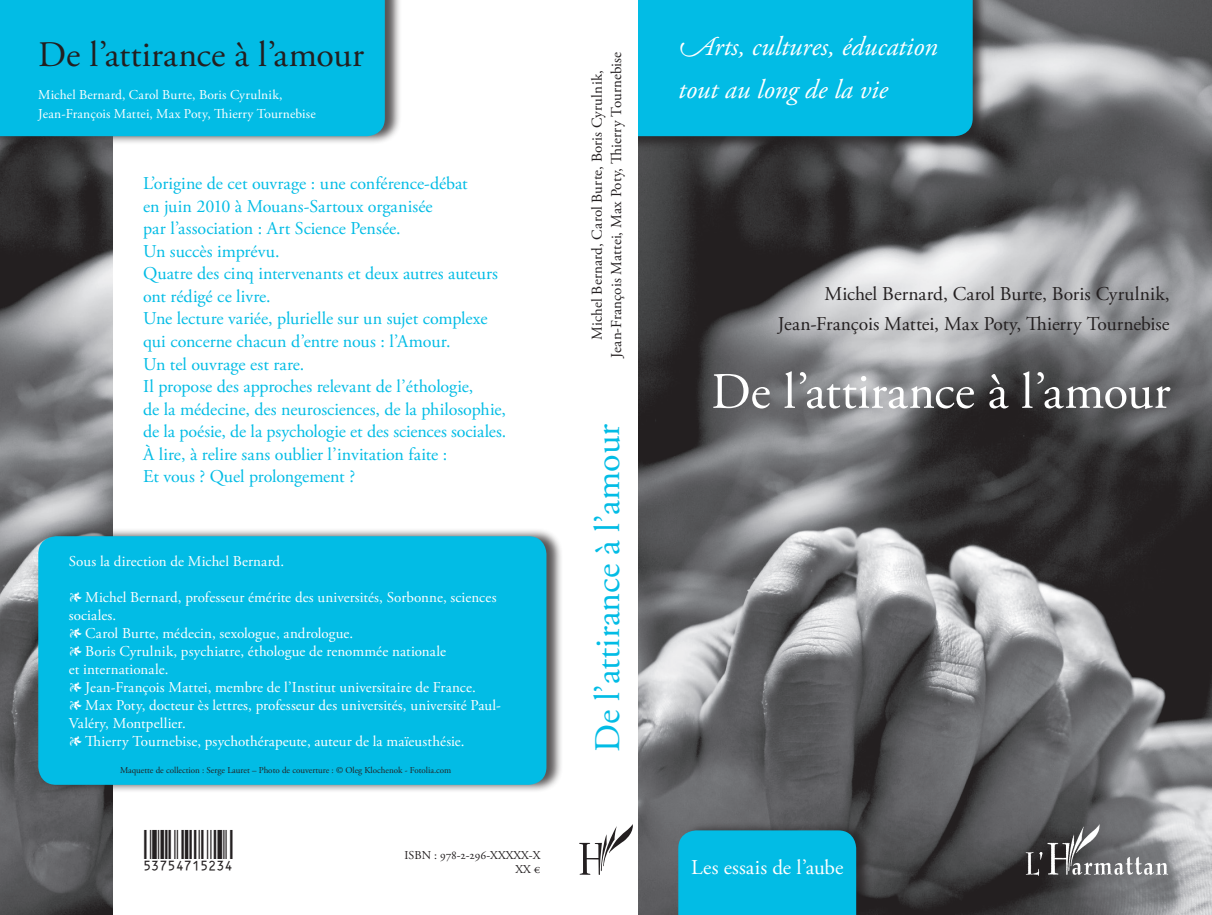
<style>
.page{position:relative;width:1212px;height:915px;background:#fff}
.page>*{position:absolute;margin:0;border:0;box-sizing:border-box;transform-origin:0 0}
.t1{font:51px "Adobe Garamond Pro";color:#fff}
.t2{font:43.5px "Ean P36 Lfz";color:#231f20}
.t3{font:36px "Adobe Garamond Pro";color:#231f20}
.t4{font:36px "Adobe Garamond Pro";color:#02bce5}
.t5{font:italic 27px/42px "Adobe Garamond Pro";color:#fff}
.t6{font:21px "Adobe Garamond Pro";letter-spacing:.005em;color:#fff}
.t7{font:19.5px/30px "Adobe Garamond Pro";letter-spacing:.005em;color:#231f20;text-align:right}
.t8{font:18px/22.5px "Adobe Garamond Pro";letter-spacing:-.005em;color:#02bce5}
.t9{font:15px/18px "Adobe Garamond Pro";letter-spacing:.005em;color:#fff}
.t10{font:15px/19.5px "Adobe Garamond Pro";letter-spacing:.01em;color:#231f20;text-align:center}
.t11{font:13.5px/19.5px "Adobe Garamond Pro";letter-spacing:.015em;color:#fff}
.t12{font:12px/14.4px "Adobe Garamond Pro";color:#231f20;text-align:right}
.t13{font:9px "Adobe Garamond Pro";color:#231f20}
</style>
<div class="page">
<img style="left:638px;top:0;width:574px;height:914px">
<div style="left:678px;top:821px;width:195px;height:93px;background:#231f20;opacity:.75"></div>
<div style="left:678px;top:830px;width:178px;height:84px;background:#02bce5"></div>
<img style="left:0;top:144px;width:113px;height:770px">
<div style="left:0;top:0;width:401px;height:144px;background:#231f20;opacity:.75"></div>
<div style="left:0;top:0;width:385px;height:136px;background:#02bce5"></div>
<div style="left:586px;top:0;width:401px;height:150px;background:#231f20;opacity:.75"></div>
<div style="left:638px;top:0;width:335px;height:136px;background:#02bce5"></div>
<div style="left:39px;top:527px;width:524px;height:265px;background:#231f20;opacity:.75"></div>
<div style="left:38px;top:536px;width:508px;height:248px;background:#02bce5;border-radius:18px"></div>
<div style="left:574px;top:0;width:64px;height:431px;background:#fff"></div>
<svg style="left:579px;top:824px;width:54px;height:50px"></svg>
<img style="left:1024px;top:823px;width:145px;height:55px">
<h3 class="t3" style="left:38px;top:33px;width:327px">De l’attirance à l’amour</h3>
<p class="t11" style="left:38px;top:85px;width:279px">Michel Bernard, Carol Burte, Boris Cyrulnik,<br>Jean-François Mattei, Max Poty, Thierry Tournebise</p>
<p class="t8" style="left:143px;top:173px;width:365px">L’origine de cet ouvrage : une conférence-débat<br>en juin 2010 à Mouans-Sartoux organisée<br>par l’association : Art Science Pensée.<br>Un succès imprévu.<br>Quatre des cinq intervenants et deux autres auteurs ont rédigé ce livre.<br>Une lecture variée, plurielle sur un sujet complexe qui concerne chacun d’entre nous : l’Amour.<br>Un tel ouvrage est rare.<br>Il propose des approches relevant de l’éthologie,<br>de la médecine, des neurosciences, de la philosophie, de la poésie, de la psychologie et des sciences sociales. à lire, à relire sans oublier l’invitation faite :<br>Et vous ? Quel prolongement ?</p>
<p class="t9" style="left:69px;top:552px;width:217px">Sous la direction de Michel Bernard.</p>
<p class="t9" style="left:69px;top:588px;width:434px">1 Michel Bernard, professeur émérite des universités, Sorbonne, sciences sociales.<br>1 Carol Burte, médecin, sexologue, andrologue.<br>1 Boris Cyrulnik, psychiatre, éthologue de renommée nationale<br>et internationale.<br>1 Jean-François Mattei, membre de l’Institut universitaire de France.<br>1 Max Poty, docteur ès lettres, professeur des universités, université Paul-Valéry, Montpellier.<br>1 Thierry Tournebise, psychothérapeute, auteur de la maïeusthésie.</p>
<p class="t13" style="left:120px;top:764px;width:333px">Maquette de collection : Serge Lauret – Photo de couverture : © Oleg Klochenok - Fotolia.com</p>
<h2 class="t2" style="left:143px;top:830px;width:91px">FDHFEHBFCDE</h2>
<p class="t12" style="left:405px;top:847px;width:137px">ISBN : 978-2-296-XXXXX-X<br>XX €</p>
<p class="t10" style="left:588px;top:358px;width:307px;rotate:-90deg">Michel Bernard, Carol Burte, Boris Cyrulnik,<br>Jean-François Mattei, Max Poty, Thierry Tournebise</p>
<h3 class="t4" style="left:586px;top:752px;width:330px;rotate:-90deg">De l’attirance à l’amour</h3>
<h3 class="t5" style="left:678px;top:27px;width:261px">Arts, cultures, éducation tout au long de la vie</h3>
<p class="t7" style="left:778px;top:279px;width:393px">Michel Bernard, Carol Burte, Boris Cyrulnik,<br>Jean-François Mattei, Max Poty, Thierry Tournebise</p>
<h1 class="t1" style="left:711px;top:361px;width:461px">De l’attirance à l’amour</h1>
<p class="t6" style="left:691px;top:853px;width:154px">Les essais de l’aube</p>
</div>
